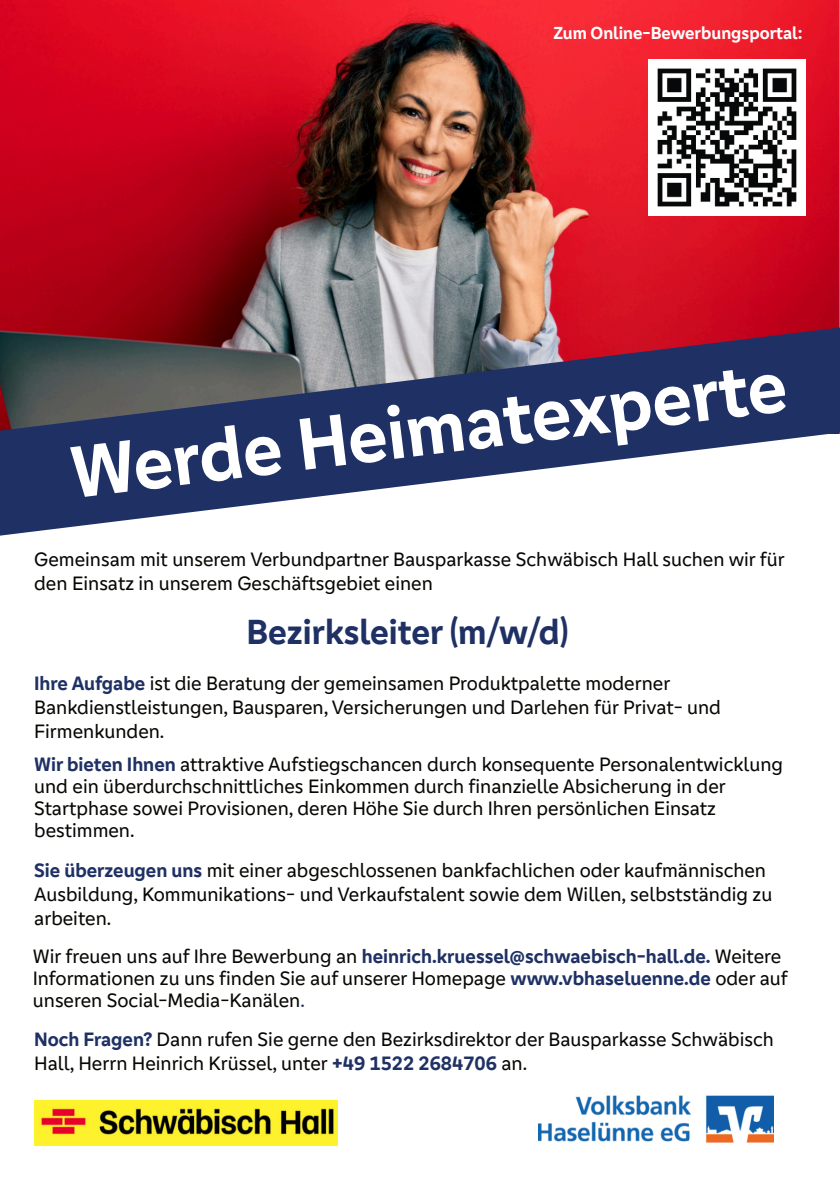
<style>
.page{position:relative;width:840px;height:1191px;background:#fff}
.page>*{position:absolute;margin:0;border:0;box-sizing:border-box;transform-origin:0 0}
.t1{font:700 76px "Genos GFG";color:#fff}
.t2{font:700 36px "Genos GFG";color:#1f3164}
.t3{font:20px/24px "Genos GFG";color:#080704}
.t4{font:700 18px "Genos GFG";color:#fff}
.s1{font-weight:700;color:#1f3164}
.s2{color:#1f3164}
</style>
<div class="page">
<img style="left:0;top:0;width:839px;height:323px">
<img style="left:538px;top:1095px;width:235px;height:48px">
<img style="left:34px;top:1101px;width:303px;height:44px">
<svg style="left:0;top:323px;width:840px;height:213px;fill:#233164"></svg>
<img style="left:648px;top:59px;width:157px;height:157px">
<p class="t4" style="left:553px;top:24px;width:251px">Zum Online-Bewerbungsportal:</p>
<h1 class="t1" style="left:67px;top:439px;width:722px;rotate:-7deg">Werde Heimatexperte</h1>
<p class="t3" style="left:34px;top:548px;width:752px">Gemeinsam mit unserem Verbundpartner Bausparkasse Schwäbisch Hall suchen wir für den Einsatz in unserem Geschäftsgebiet einen</p>
<h2 class="t2" style="left:246px;top:615px;width:323px">Bezirksleiter (m/w/d)</h2>
<p class="t3" style="left:34px;top:672px;width:688px"><span class="s1">Ihre Aufgabe</span> ist die Beratung der gemeinsamen Produktpalette moderner<br>Bankdienstleistungen, Bausparen, Versicherungen und Darlehen für Privat- und<br>Firmenkunden.</p>
<p class="t3" style="left:34px;top:755px;width:750px;line-height:22px"><span class="s1">Wir bieten Ihnen</span> attraktive Aufstiegschancen durch konsequente Personalentwicklung und ein überdurchschnittliches Einkommen durch finanzielle Absicherung in der Startphase sowei Provisionen, deren Höhe Sie durch Ihren persönlichen Einsatz bestimmen.</p>
<p class="t3" style="left:34px;top:859px;width:739px"><span class="s1">Sie überzeugen uns</span> mit einer abgeschlossenen bankfachlichen oder kaufmännischen<br>Ausbildung, Kommunikations- und Verkaufstalent sowie dem Willen, selbstständig zu arbeiten.</p>
<p class="t3" style="left:33px;top:947px;width:756px;line-height:22px">Wir freuen uns auf Ihre Bewerbung an <span class="s1">heinrich.kruessel@schwaebisch-hall.de.</span> Weitere<br>Informationen zu uns finden Sie auf unserer Homepage <span class="s1">www.vbhaseluenne.de</span> oder auf unseren Social-Media-Kanälen<span class="s2">.</span></p>
<p class="t3" style="left:34px;top:1029px;width:741px"><span class="s1">Noch Fragen?</span> Dann rufen Sie gerne den Bezirksdirektor der Bausparkasse Schwäbisch<br>Hall, Herrn Heinrich Krüssel, unter <span class="s1">+49 1522 2684706</span> an.</p>
</div>
